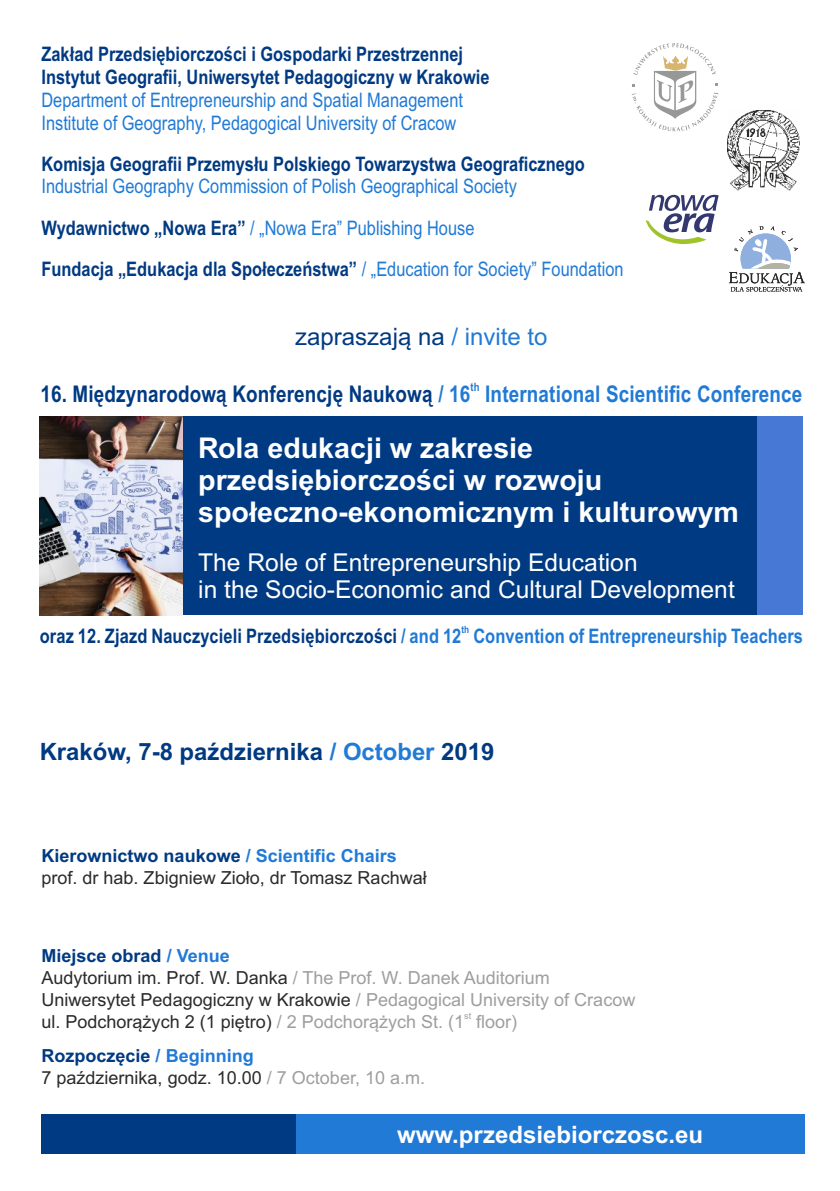
<style>
.page{position:relative;width:840px;height:1191px;background:#fff}
.page>*{position:absolute;margin:0;border:0;box-sizing:border-box;transform-origin:0 0}
.t1{font:700 28.6px/32px "Arial";color:#fff}
.t2{font:24.6px/27.4px "Arial";color:#fff}
.t3{font:700 24px "Arial";color:#fff}
.t4{font:24px "Arial";color:#003a82}
.t5{font:700 23.8px "Arial";color:#003a82}
.t6{font:700 23px "Arial Narrow";letter-spacing:.005em;color:#207ad6}
.t7{font:20px/41.2px "Arial Narrow";color:#207ad6}
.t8{font:700 20px/22.8px "Arial Narrow";color:#003a82}
.t9{font:700 20px "Arial Narrow";letter-spacing:.005em;color:#207ad6}
.t10{font:18px/22px "Arial";color:#2b2929}
.t11{font:700 18px "Arial";color:#003a82}
.t12{font:700 11.6px "Arial Narrow";color:#207ad6}
.t13{font:700 10px "Arial Narrow";color:#207ad6}
.t14{font:9px "Arial";color:#9e9e9e}
.s1{font-weight:700;color:#003a82}
.s2{color:#207ad6}
.s3{color:#003a82}
.s4{color:#9e9e9e}
</style>
<div class="page">
<div style="left:295px;top:1114px;width:509px;height:40px;background:#207ad6"></div>
<div style="left:41px;top:1114px;width:255px;height:40px;background:#003a82"></div>
<div style="left:176px;top:416px;width:582px;height:198px;background:#003a82"></div>
<div style="left:757px;top:416px;width:45px;height:198px;background:#4778d6"></div>
<img style="left:727px;top:111px;width:71px;height:80px">
<svg style="left:631px;top:43px;width:87px;height:88px"></svg>
<svg style="left:645px;top:195px;width:73px;height:49px"></svg>
<svg style="left:729px;top:226px;width:75px;height:66px"></svg>
<img style="left:40px;top:416px;width:142px;height:198px">
<p class="t8" style="left:41px;top:45px;width:449px">Zakład Przedsiębiorczości i Gospodarki Przestrzennej<br>Instytut Geografii, Uniwersytet Pedagogiczny w Krakowie</p>
<p class="t7" style="left:41px;top:90px;width:423px;line-height:22.6px">Department of Entrepreneurship and Spatial Management<br>Institute of Geography, Pedagogical University of Cracow</p>
<p class="t8" style="left:41px;top:154px;width:544px">Komisja Geografii Przemysłu Polskiego Towarzystwa Geograficznego</p>
<p class="t7" style="left:41px;top:168px;width:476px">Industrial Geography Commission of Polish Geographical Society</p>
<p class="t7" style="left:41px;top:209px;width:583px"><span class="s1">Wydawnictwo „Nowa Era”</span> / „Nowa Era” Publishing House<br><span class="s1">Fundacja „Edukacja dla Społeczeństwa”</span> / „Education for Society” Foundation</p>
<p class="t4" style="left:295px;top:327px;width:254px">zapraszają na <span class="s2">/ invite to</span></p>
<p class="t12" style="left:470px;top:382px;width:10px">th</p>
<p class="t6" style="left:40px;top:385px;width:763px"><span class="s3">16. Międzynarodową Konferencję Naukową</span> / 16 International Scientific Conference</p>
<h1 class="t1" style="left:198px;top:434px;width:542px">Rola edukacji w zakresie przedsiębiorczości w rozwoju społeczno-ekonomicznym i kulturowym</h1>
<p class="t2" style="left:198px;top:551px;width:538px">The Role of Entrepreneurship Education<br>in the Socio-Economic and Cultural Development</p>
<p class="t13" style="left:461px;top:626px;width:9px">th</p>
<p class="t9" style="left:40px;top:629px;width:764px"><span class="s3">oraz 12. Zjazd Nauczycieli Przedsiębiorczości</span> / and 12 Convention of Entrepreneurship Teachers</p>
<p class="t5" style="left:40px;top:742px;width:456px">Kraków, 7-8 października <span class="s2">/ October</span> 2019</p>
<p class="t11" style="left:41px;top:848px;width:357px">Kierownictwo naukowe <span class="s2">/ Scientific Chairs</span></p>
<p class="t10" style="left:41px;top:868px;width:386px">prof. dr hab. Zbigniew Zioło, dr Tomasz Rachwał</p>
<p class="t11" style="left:41px;top:948px;width:190px">Miejsce obrad <span class="s2">/ Venue</span></p>
<p class="t10" style="left:41px;top:968px;width:595px">Audytorium im. Prof. W. Danka <span class="s4">/ The Prof. W. Danek Auditorium<br></span>Uniwersytet Pedagogiczny w Krakowie <span class="s4">/ Pedagogical University of Cracow </span>ul. Podchorążych 2 (1 piętro) <span class="s4">/ 2 Podchorążych St. (1 floor)</span></p>
<p class="t10" style="left:41px;top:1068px;width:385px">7 października, godz. 10.00 <span class="s4">/ 7 October, 10 a.m.</span></p>
<p class="t14" style="left:464px;top:1012px;width:9px">st</p>
<p class="t11" style="left:41px;top:1048px;width:214px">Rozpoczęcie <span class="s2">/ Beginning</span></p>
<p class="t3" style="left:397px;top:1125px;width:307px">www.przedsiebiorczosc.eu</p>
</div>
